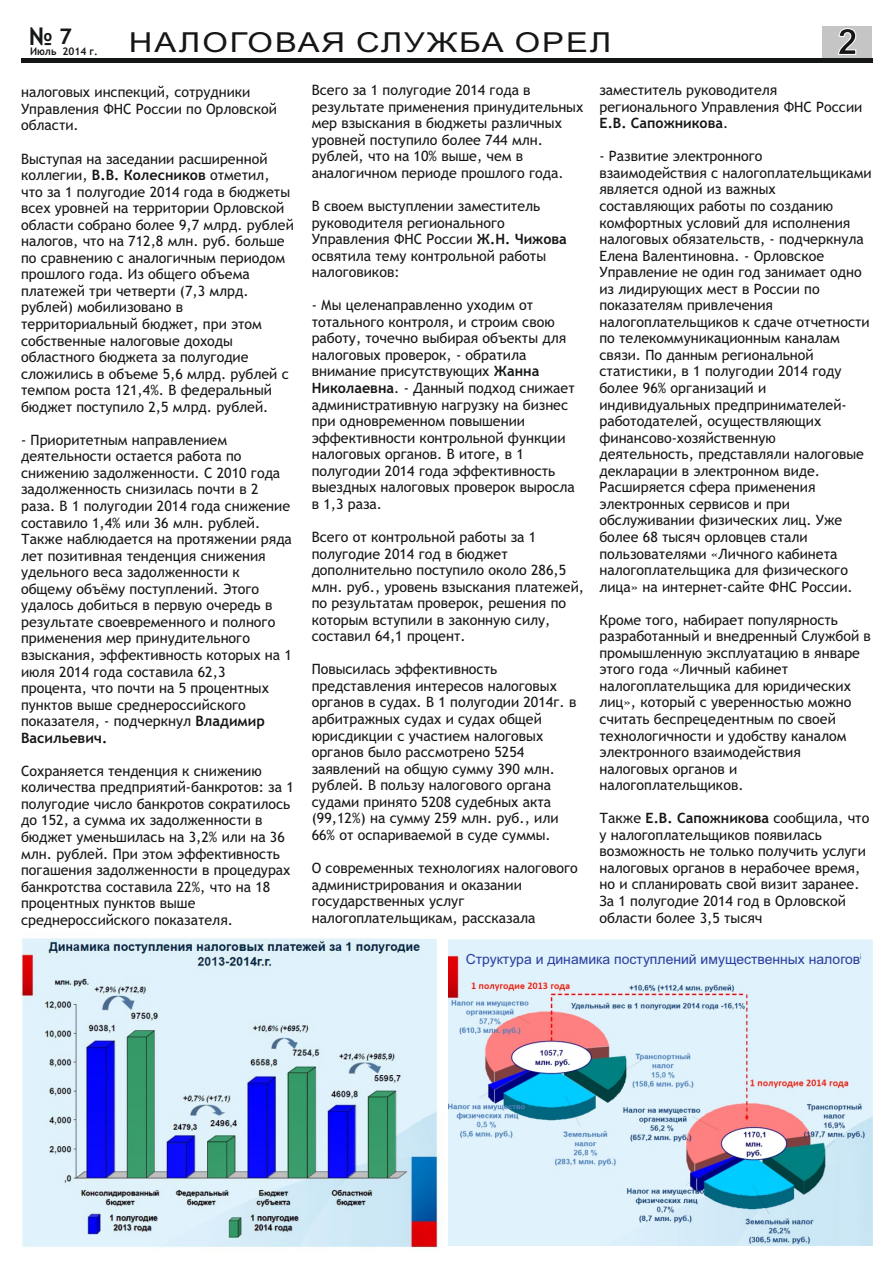
<style>
.page{position:relative;width:893px;height:1263px;background:#fff}
.page>*{position:absolute;margin:0;border:0;box-sizing:border-box;transform-origin:0 0}
.t1{font:27.6px "Arial";letter-spacing:.06em;color:#151616;scale:1.19 1}
.t2{font:700 24.45px "Trebuchet MS";color:#151616}
.t3{font:14.25px/16.5px "Trebuchet MS";color:#151616}
.t4{font:13.95px "Arial";color:#283d9e}
.t5{font:700 10.5px "Trebuchet MS";color:#151616}
.s1{font-size:21.45px}
.s2{font-weight:700}
</style>
<div class="page">
<div style="left:822px;top:26px;width:50px;height:33px;background:#c5c5c5"></div>
<div style="left:21px;top:58px;width:851px;height:5px;background:#151616"></div>
<svg style="left:838px;top:28px;width:19px;height:27px"></svg>
<img style="left:21px;top:938px;width:422px;height:310px">
<img style="left:448px;top:940px;width:424px;height:305px">
<div style="left:461px;top:944px;width:399px;height:18px;background:#e0f2fc"></div>
<h2 class="t2" style="left:29px;top:27px;width:45px">№ <span class="s1">7</span></h2>
<p class="t5" style="left:30px;top:47px;width:69px">Июль 2014 г.</p>
<h1 class="t1" style="left:129px;top:31px;width:407px">НАЛОГОВАЯ СЛУЖБА ОРЕЛ</h1>
<p class="t3" style="left:21px;top:85px;width:257px">налоговых инспекций, сотрудники<br>Управления ФНС России по Орловской области.</p>
<p class="t3" style="left:21px;top:151px;width:274px">Выступая на заседании расширенной коллегии, <span class="s2">В.В. Колесников</span> отметил, что за 1 полугодие 2014 года в бюджеты всех уровней на территории Орловской области собрано более 9,7 млрд. рублей налогов, что на 712,8 млн. руб. больше по сравнению с аналогичным периодом прошлого года. Из общего объема платежей три четверти (7,3 млрд. рублей) мобилизовано в территориальный бюджет, при этом собственные налоговые доходы областного бюджета за полугодие сложились в объеме 5,6 млрд. рублей с темпом роста 121,4%. В федеральный бюджет поступило 2,5 млрд. рублей.</p>
<p class="t3" style="left:21px;top:433px;width:272px">- Приоритетным направлением деятельности остается работа по снижению задолженности. С 2010 года задолженность снизилась почти в 2 раза. В 1 полугодии 2014 года снижение составило 1,4% или 36 млн. рублей.<br>Также наблюдается на протяжении ряда лет позитивная тенденция снижения удельного веса задолженности к общему объёму поступлений. Этого удалось добиться в первую очередь в результате своевременного и полного применения мер принудительного взыскания, эффективность которых на 1 июля 2014 года составила 62,3 процента, что почти на 5 процентных пунктов выше среднероссийского показателя, - подчеркнул <span class="s2">Владимир Васильевич.</span></p>
<p class="t3" style="left:21px;top:764px;width:274px">Сохраняется тенденция к снижению количества предприятий-банкротов: за 1 полугодие число банкротов сократилось до 152, а сумма их задолженности в бюджет уменьшилась на 3,2% или на 36 млн. рублей. При этом эффективность погашения задолженности в процедурах банкротства составила 22%, что на 18 процентных пунктов выше среднероссийского показателя.</p>
<p class="t3" style="left:312px;top:83px;width:273px">Всего за 1 полугодие 2014 года в результате применения принудительных мер взыскания в бюджеты различных уровней поступило более 744 млн. рублей, что на 10% выше, чем в аналогичном периоде прошлого года.</p>
<p class="t3" style="left:312px;top:199px;width:257px">В своем выступлении заместитель руководителя регионального<br>Управления ФНС России <span class="s2">Ж.Н. Чижова </span>освятила тему контрольной работы налоговиков:</p>
<p class="t3" style="left:312px;top:298px;width:265px">- Мы целенаправленно уходим от тотального контроля, и строим свою работу, точечно выбирая объекты для налоговых проверок, - обратила внимание присутствующих <span class="s2">Жанна<br>Николаевна</span>. - Данный подход снижает административную нагрузку на бизнес при одновременном повышении эффективности контрольной функции налоговых органов. В итоге, в 1 полугодии 2014 года эффективность выездных налоговых проверок выросла в 1,3 раза.</p>
<p class="t3" style="left:312px;top:530px;width:274px">Всего от контрольной работы за 1 полугодие 2014 год в бюджет дополнительно поступило около 286,5 млн. руб., уровень взыскания платежей, по результатам проверок, решения по которым вступили в законную силу, составил 64,1 процент.</p>
<p class="t3" style="left:312px;top:662px;width:266px">Повысилась эффективность представления интересов налоговых органов в судах. В 1 полугодии 2014г. в арбитражных судах и судах общей юрисдикции с участием налоговых органов было рассмотрено 5254 заявлений на общую сумму 390 млн. рублей. В пользу налогового органа судами принято 5208 судебных акта (99,12%) на сумму 259 млн. руб., или 66% от оспариваемой в суде суммы.</p>
<p class="t3" style="left:312px;top:861px;width:268px">О современных технологиях налогового администрирования и оказании государственных услуг налогоплательщикам, рассказала</p>
<p class="t3" style="left:599px;top:83px;width:264px">заместитель руководителя регионального Управления ФНС России<br><span class="s2">Е.В. Сапожникова</span>.</p>
<p class="t3" style="left:599px;top:149px;width:274px">- Развитие электронного взаимодействия с налогоплательщиками является одной из важных составляющих работы по созданию комфортных условий для исполнения налоговых обязательств, - подчеркнула<br>Елена Валентиновна. - Орловское<br>Управление не один год занимает одно из лидирующих мест в России по показателям привлечения налогоплательщиков к сдаче отчетности по телекоммуникационным каналам связи. По данным региональной статистики, в 1 полугодии 2014 году более 96% организаций и индивидуальных предпринимателей&shy;работодателей, осуществляющих финансово-хозяйственную деятельность, представляли налоговые декларации в электронном виде.<br>Расширяется сфера применения электронных сервисов и при обслуживании физических лиц. Уже более 68 тысяч орловцев стали пользователями «Личного кабинета налогоплательщика для физического лица» на интернет-сайте ФНС России.</p>
<p class="t3" style="left:599px;top:613px;width:273px">Кроме того, набирает популярность разработанный и внедренный Службой в промышленную эксплуатацию в январе этого года «Личный кабинет налогоплательщика для юридических лиц», который с уверенностью можно считать беспрецедентным по своей технологичности и удобству каналом электронного взаимодействия налоговых органов и налогоплательщиков.</p>
<p class="t3" style="left:599px;top:811px;width:271px">Также <span class="s2">Е.В. Сапожникова</span> сообщила, что у налогоплательщиков появилась возможность не только получить услуги налоговых органов в нерабочее время, но и спланировать свой визит заранее.<br>За 1 полугодие 2014 год в Орловской области более 3,5 тысяч</p>
<p class="t4" style="left:466px;top:954px;width:396px">Структура и динамика поступлений имущественных налогов</p>
</div>
